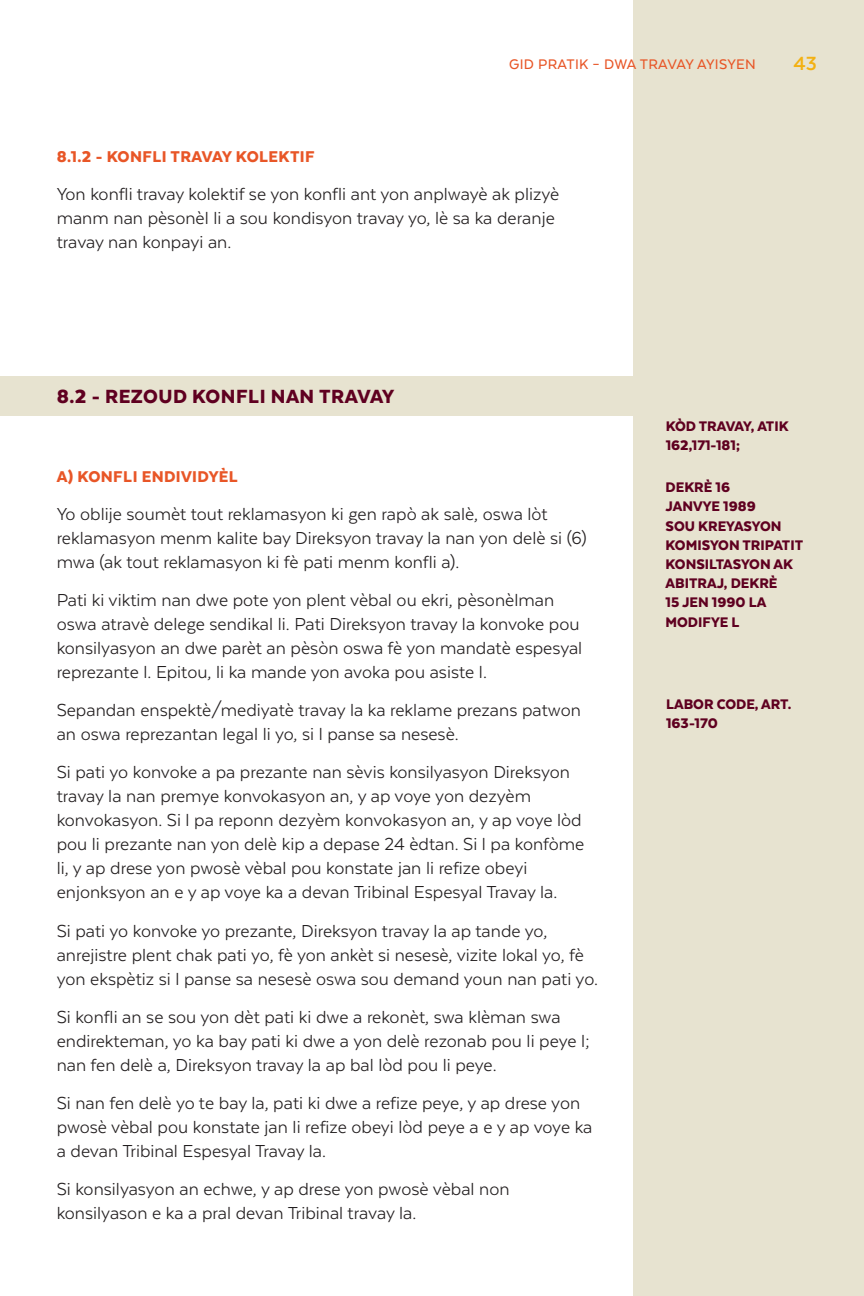
<style>
.page{position:relative;width:864px;height:1296px;background:#fff}
.page>*{position:absolute;margin:0;border:0;box-sizing:border-box;transform-origin:0 0}
.t1{font:900 22px "Texta";letter-spacing:.02em;color:#5f0020}
.t2{font:700 22px "Texta";color:#f3b113}
.t3{font:20px/24px "Texta";color:#231f20}
.t4{font:900 18px "Texta";letter-spacing:.02em;color:#e85627}
.t5{font:900 16px/19.2px "Texta";color:#5f0020}
.t6{font:500 16px "Texta";letter-spacing:.02em;color:#e85627}
</style>
<div class="page">
<div style="left:633px;top:0;width:231px;height:1296px;background:#e7e3d0"></div>
<div style="left:0;top:377px;width:864px;height:39px;background:#e7e3d0"></div>
<p class="t6" style="left:509px;top:56px;width:248px">Gid Pratik – DWA TRAVAY AYI SYEN</p>
<p class="t2" style="left:794px;top:52px;width:25px">43</p>
<p class="t4" style="left:57px;top:147px;width:260px">8.1.2 - KONFLI TRAVAY KOLEKTIF</p>
<p class="t3" style="left:57px;top:182px;width:504px">Yon konfli travay kolektif se yon konfli ant yon anplwayè ak plizyè manm nan pèsonèl li a sou kondisyon travay yo, lè sa ka deranje travay nan konpayi an.</p>
<p class="t1" style="left:57px;top:385px;width:339px">8.2 - REZOUD KONFLI NAN TRAVAY</p>
<p class="t4" style="left:57px;top:467px;width:178px">A) KONFLI ENDIVIDYÈL</p>
<p class="t3" style="left:57px;top:502px;width:532px">Yo oblije soumèt tout reklamasyon ki gen rapò ak salè, oswa lòt reklamasyon menm kalite bay Direksyon travay la nan yon delè si (6) mwa (ak tout reklamasyon ki fè pati menm konfli a).</p>
<p class="t3" style="left:57px;top:588px;width:527px">Pati ki viktim nan dwe pote yon plent vèbal ou ekri, pèsonèlman oswa atravè delege sendikal li. Pati Direksyon travay la konvoke pou konsilyasyon an dwe parèt an pèsòn oswa fè yon mandatè espesyal reprezante l. Epitou, li ka mande yon avoka pou asiste l.</p>
<p class="t3" style="left:57px;top:698px;width:526px">Sepandan enspektè/mediyatè travay la ka reklame prezans patwon an oswa reprezantan legal li yo, si l panse sa nesesè.</p>
<p class="t3" style="left:57px;top:760px;width:529px">Si pati yo konvoke a pa prezante nan sèvis konsilyasyon Direksyon travay la nan premye konvokasyon an, y ap voye yon dezyèm konvokasyon. Si l pa reponn dezyèm konvokasyon an, y ap voye lòd pou li prezante nan yon delè kip a depase 24 èdtan. Si l pa konfòme li, y ap drese yon pwosè vèbal pou konstate jan li refize obeyi enjonksyon an e y ap voye ka a devan Tribinal Espesyal Travay la.</p>
<p class="t3" style="left:57px;top:918px;width:543px">Si pati yo konvoke yo prezante, Direksyon travay la ap tande yo, anrejistre plent chak pati yo, fè yon ankèt si nesesè, vizite lokal yo, fè yon ekspètiz si l panse sa nesesè oswa sou demand youn nan pati yo.</p>
<p class="t3" style="left:57px;top:1005px;width:535px">Si konfli an se sou yon dèt pati ki dwe a rekonèt, swa klèman swa endirekteman, yo ka bay pati ki dwe a yon delè rezonab pou li peye l; nan fen delè a, Direksyon travay la ap bal lòd pou li peye.</p>
<p class="t3" style="left:57px;top:1091px;width:537px">Si nan fen delè yo te bay la, pati ki dwe a refize peye, y ap drese yon pwosè vèbal pou konstate jan li refize obeyi lòd peye a e y ap voye ka a devan Tribinal Espesyal Travay la.</p>
<p class="t3" style="left:57px;top:1177px;width:454px">Si konsilyasyon an echwe, y ap drese yon pwosè vèbal non konsilyason e ka a pral devan Tribinal travay la.</p>
<p class="t5" style="left:666px;top:416px;width:124px">KÒD TRAVAY, ATIK<br>162,171-181;</p>
<p class="t5" style="left:666px;top:478px;width:139px">DEKRÈ 16<br>JANVYE 1989<br>SOU KREYASYON<br>KOMISYON TRIPATIT<br>KONSILTASYON AK<br>ABITRAJ, DEKRÈ<br>15 JEN 1990 LA<br>MODIFYE L</p>
<p class="t5" style="left:666px;top:694px;width:127px">LABOR CODE, ART.<br>163-170</p>
</div>
